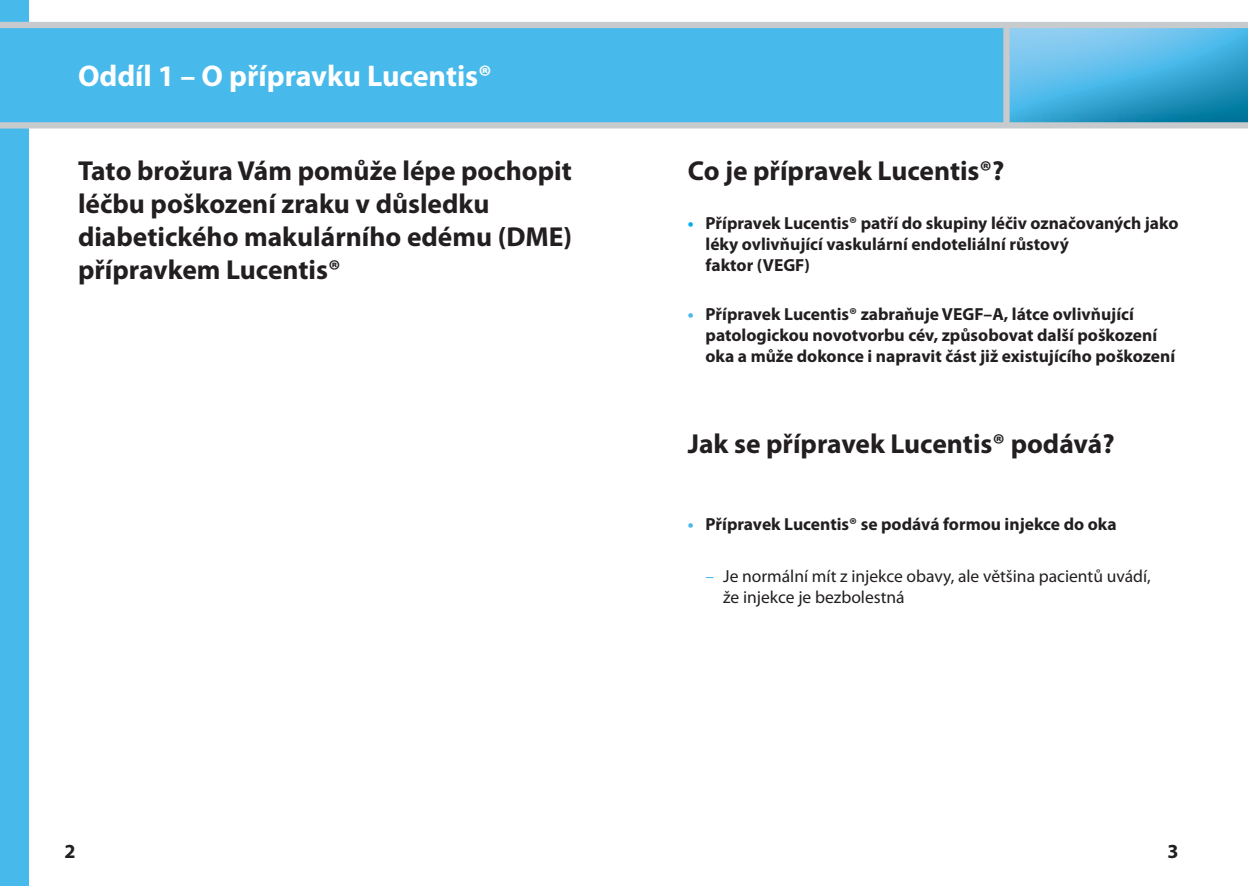
<style>
.page{position:relative;width:1248px;height:886px;background:#fff}
.page>*{position:absolute;margin:0;border:0;box-sizing:border-box;transform-origin:0 0}
.t1{font:700 30px "Myriad Pro";color:#fff}
.t2{font:700 27.5px/33px "Myriad Pro";color:#231f20}
.t3{font:700 20px "Myriad Pro";color:#231f20}
.t4{font:700 17.5px/21px "Myriad Pro";color:#231f20}
.t5{font:17.5px/21px "Myriad Pro";color:#231f20}
.s1{color:#00aeef}
.s2{color:#47baeb}
</style>
<div class="page">
<img style="left:1009px;top:28px;width:238px;height:94px">
<div style="left:0;top:25px;width:1004px;height:100px;background:#47baeb"></div>
<div style="left:0;top:0;width:28px;height:886px;background:#47baeb"></div>
<div style="left:0;top:22px;width:1247px;height:6px;background:#c8cbce"></div>
<div style="left:0;top:122px;width:1247px;height:6px;background:#c8cbce"></div>
<div style="left:1003px;top:24px;width:6px;height:104px;background:#c8cbce"></div>
<h1 class="t1" style="left:78px;top:65px;width:415px">Oddíl 1 – O přípravku Lucentis®</h1>
<h2 class="t2" style="left:78px;top:157px;width:495px">Tato brožura Vám pomůže lépe pochopit léčbu poškození zraku v důsledku diabetického makulárního edému (DME) přípravkem Lucentis®</h2>
<h2 class="t2" style="left:687px;top:157px;width:318px">Co je přípravek Lucentis®?</h2>
<p class="t4" style="left:705px;top:214px;width:474px;text-indent:-18px"><span class="s1">•</span> Přípravek Lucentis® patří do skupiny léčiv označovaných jako léky ovlivňující vaskulární endoteliální růstový<br>faktor (VEGF)</p>
<p class="t4" style="left:705px;top:305px;width:471px;text-indent:-18px"><span class="s2">•</span> Přípravek Lucentis® zabraňuje VEGF–A, látce ovlivňující patologickou novotvorbu cév, způsobovat další poškození oka a může dokonce i napravit část již existujícího poškození</p>
<h2 class="t2" style="left:687px;top:430px;width:428px">Jak se přípravek Lucentis® podává?</h2>
<p class="t4" style="left:687px;top:515px;width:430px"><span class="s2">•</span> Přípravek Lucentis® se podává formou injekce do oka</p>
<p class="t5" style="left:723px;top:567px;width:429px;text-indent:-18px"><span class="s2">–</span> Je normální mít z injekce obavy, ale většina pacientů uvádí, že injekce je bezbolestná</p>
<p class="t3" style="left:65px;top:844px;width:13px">2</p>
<p class="t3" style="left:1167px;top:844px;width:13px">3</p>
</div>
